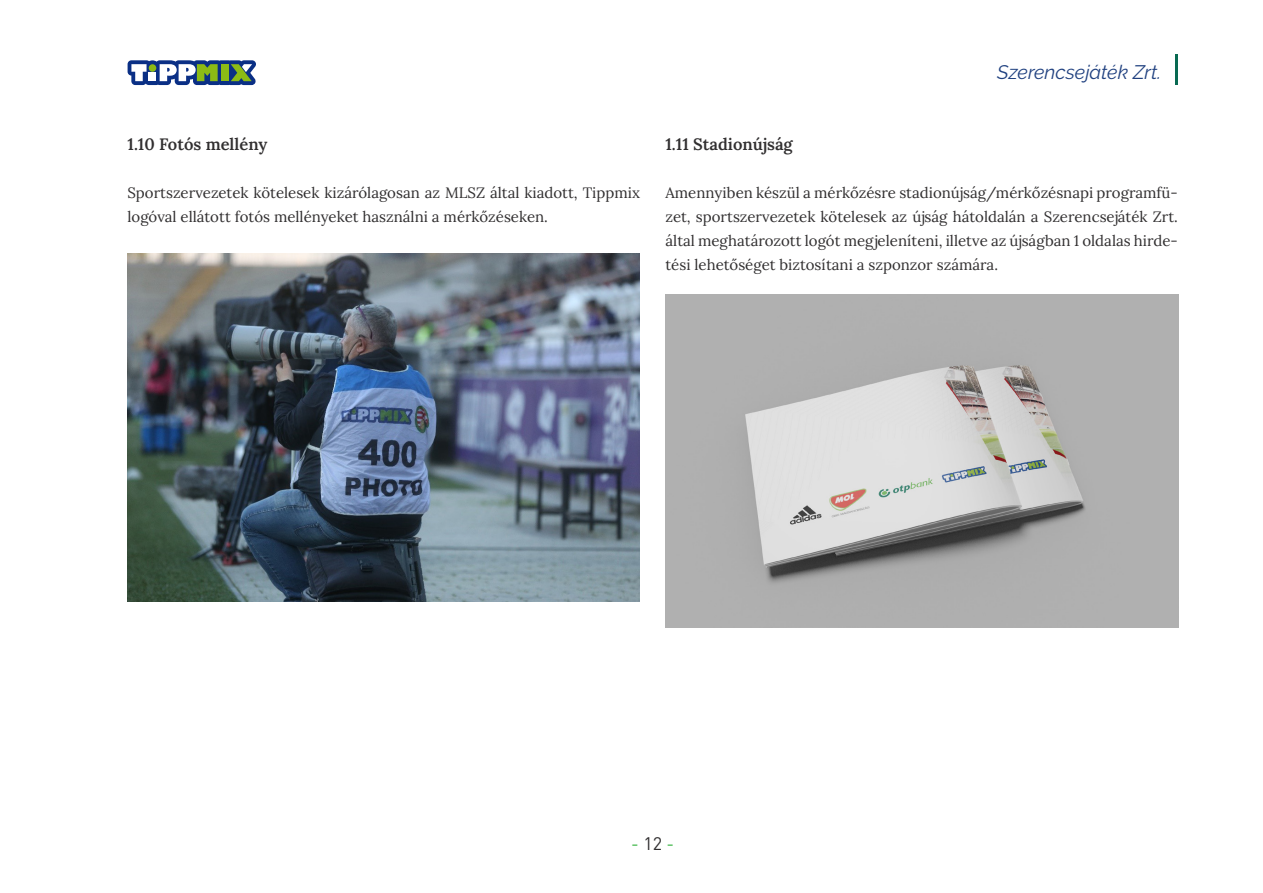
<style>
.page{position:relative;width:1263px;height:893px;background:#fff}
.page>*{position:absolute;margin:0;border:0;box-sizing:border-box;transform-origin:0 0}
.t1{font:italic 19.5px "Raleway";color:#204180}
.t2{font:18px "DIN Pro";color:#40b649}
.kettesszamu_cim{font:600 16.5px "Lora";color:#312f30}
.kenyerszoveg{font:15px/24px "Lora";color:#312f30;text-align:justify}
.s1{color:#312f30}
</style>
<div class="page">
<svg style="left:128px;top:60px;width:128px;height:25px"></svg>
<hr style="left:1176px;top:54px;width:2px;height:31px;background:#086a52">
<img style="left:128px;top:253px;width:512px;height:348px">
<img style="left:665px;top:294px;width:514px;height:334px">
<p class="kettesszamu_cim" style="left:128px;top:132px;width:141px">1.10 Fotós mellény</p>
<p class="kenyerszoveg" style="left:128px;top:180px;width:514px">Sportszervezetek kötelesek kizárólagosan az MLSZ által kiadott, Tippmix logóval ellátott fotós mellényeket használni a mérkőzéseken.</p>
<h1 class="t1" style="left:997px;top:61px;width:165px">Szerencsejáték Zrt.</h1>
<p class="kettesszamu_cim" style="left:665px;top:132px;width:129px">1.11 Stadionújság</p>
<p class="kenyerszoveg" style="left:665px;top:180px;width:514px">Amennyiben készül a mérkőzésre stadionújság/mérkőzésnapi programfü&shy;zet, sportszervezetek kötelesek az újság hátoldalán a Szerencsejáték Zrt. által meghatározott logót megjeleníteni, illetve az újságban 1 oldalas hirde&shy;tési lehetőséget biztosítani a szponzor számára.</p>
<p class="t2" style="left:631px;top:832px;width:45px">-<span class="s1">12</span>-</p>
</div>
